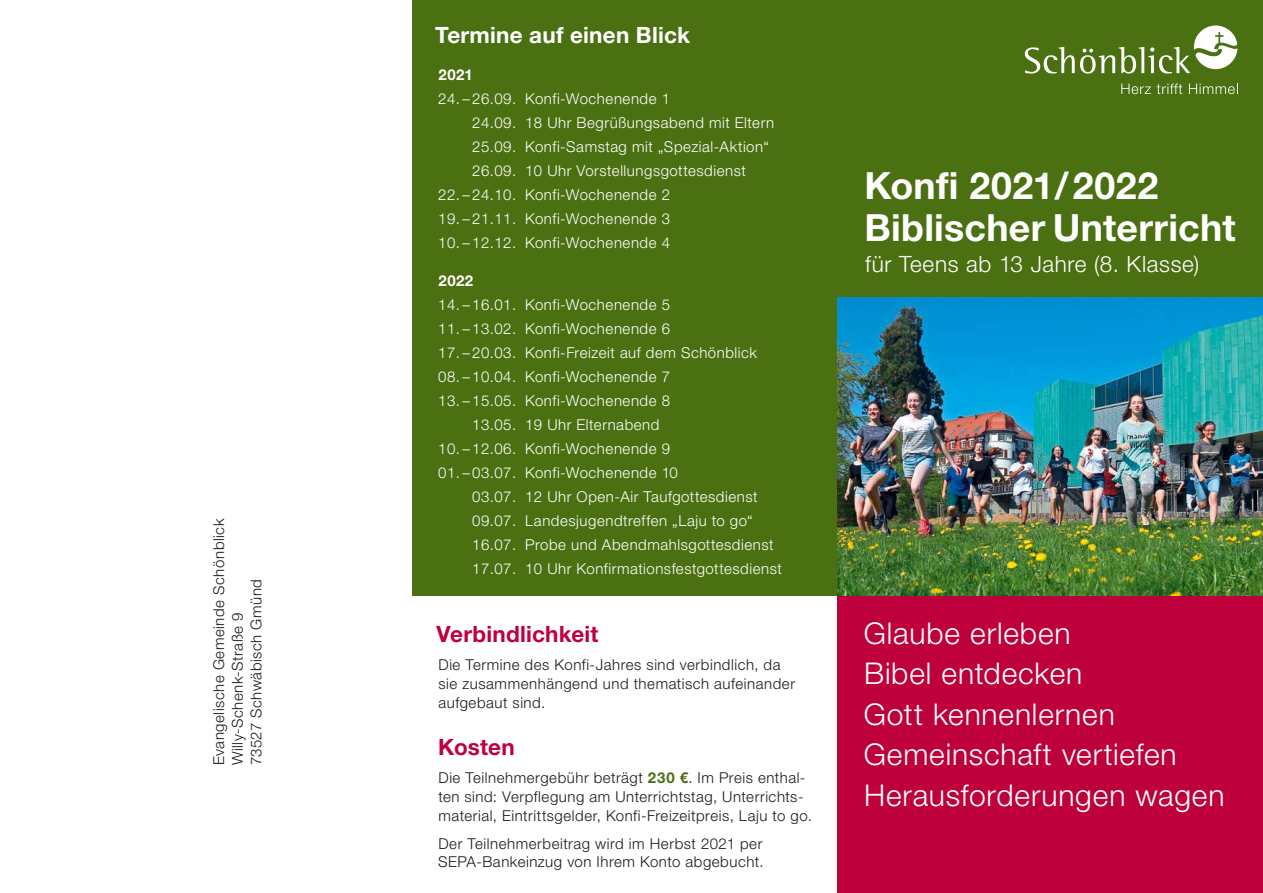
<style>
.page{position:relative;width:1263px;height:893px;background:#fff}
.page>*{position:absolute;margin:0;border:0;box-sizing:border-box;transform-origin:0 0}
.t1{font:700 37.5px/41.2px "Helvetica Neue World 75";letter-spacing:.01em;color:#fff}
.t2{font:30px/40.5px "Helvetica Neue World 45 Lt";letter-spacing:.025em;color:#fff}
.t3{font:22.5px "Helvetica Neue World 45 Lt";letter-spacing:.03em;color:#fff}
.t4{font:700 22.5px "Helvetica Neue World 75";letter-spacing:.01em;color:#be003d}
.t5{font:700 22.5px "Helvetica Neue World 75";letter-spacing:.01em;color:#fff}
.t6{font:15px/24px "Helvetica Neue World 45 Lt";letter-spacing:.035em;color:#fff}
.t7{font:15px/18.8px "Helvetica Neue World 45 Lt";letter-spacing:.035em;color:#1a1a18}
.t8{font:700 15px "Helvetica Neue World 75";letter-spacing:.025em;color:#fff}
.s1{font-family:"Helvetica Neue World 75";font-weight:700;color:#4b7012}
</style>
<div class="page">
<div style="left:412px;top:0;width:500px;height:595px;background:#4b7012"></div>
<div style="left:838px;top:595px;width:425px;height:298px;background:#be003d"></div>
<div style="left:838px;top:0;width:425px;height:298px;background:#4b7012"></div>
<img style="left:838px;top:298px;width:425px;height:297px">
<svg style="left:1025px;top:26px;width:212px;height:48px"></svg>
<svg style="left:1121px;top:84px;width:61px;height:10px"></svg>
<svg style="left:1189px;top:84px;width:46px;height:10px"></svg>
<p class="t7" style="left:210px;top:765px;width:248px;rotate:-90deg">Evangelische Gemeinde Schönblick<br>Willy-Schenk-Straße 9<br>73527 Schwäbisch Gmünd</p>
<h3 class="t5" style="left:435px;top:22px;width:256px">Termine auf einen Blick</h3>
<p class="t8" style="left:438px;top:66px;width:36px">2021</p>
<p class="t6" style="left:472px;top:87px;width:303px;text-indent:-34px">24. – 26.09. Konfi-Wochenende 1<br>24.09. 18 Uhr Begrüßungsabend mit Eltern 25.09. Konfi-Samstag mit „Spezial-Aktion“ 26.09. 10 Uhr Vorstellungsgottesdienst</p>
<p class="t6" style="left:438px;top:183px;width:233px">22. – 24.10. Konfi-Wochenende 2</p>
<p class="t6" style="left:438px;top:207px;width:233px">19. – 21.11. Konfi-Wochenende 3</p>
<p class="t6" style="left:438px;top:231px;width:233px">10. – 12.12. Konfi-Wochenende 4</p>
<p class="t8" style="left:438px;top:272px;width:36px">2022</p>
<p class="t6" style="left:438px;top:293px;width:233px">14. – 16.01. Konfi-Wochenende 5</p>
<p class="t6" style="left:438px;top:317px;width:233px">11. – 13.02. Konfi-Wochenende 6</p>
<p class="t6" style="left:438px;top:341px;width:320px">17. – 20.03. Konfi-Freizeit auf dem Schönblick</p>
<p class="t6" style="left:438px;top:365px;width:233px">08. – 10.04. Konfi-Wochenende 7</p>
<p class="t6" style="left:472px;top:389px;width:199px;text-indent:-34px">13. – 15.05. Konfi-Wochenende 8<br>13.05. 19 Uhr Elternabend</p>
<p class="t6" style="left:438px;top:437px;width:233px">10. – 12.06. Konfi-Wochenende 9</p>
<p class="t6" style="left:472px;top:461px;width:311px;text-indent:-34px">01. – 03.07. Konfi-Wochenende 10<br>03.07. 12 Uhr Open-Air Taufgottesdienst 09.07. Landesjugendtreffen „Laju to go“ 16.07. Probe und Abendmahlsgottesdienst 17.07. 10 Uhr Konfirmationsfestgottesdienst</p>
<h3 class="t4" style="left:437px;top:621px;width:163px">Verbindlichkeit</h3>
<p class="t7" style="left:438px;top:656px;width:358px">Die Termine des Konfi-Jahres sind verbindlich, da sie zusammenhängend und thematisch aufeinander aufgebaut sind.</p>
<h3 class="t4" style="left:438px;top:734px;width:78px">Kosten</h3>
<p class="t7" style="left:438px;top:768px;width:375px">Die Teilnehmergebühr beträgt <span class="s1">230 €</span>. Im Preis enthal&shy;ten sind: Verpflegung am Unterrichtstag, Unterrichts&shy;material, Eintrittsgelder, Konfi-Freizeitpreis, Laju to go.</p>
<p class="t7" style="left:438px;top:834px;width:327px">Der Teilnehmerbeitrag wird im Herbst 2021 per<br>SEPA-Bankeinzug von Ihrem Konto abgebucht.</p>
<h1 class="t1" style="left:864px;top:166px;width:373px">Konfi 2021 / 2022<br>Biblischer Unterricht</h1>
<h3 class="t3" style="left:865px;top:251px;width:336px">für Teens ab 13 Jahre (8. Klasse)</h3>
<h2 class="t2" style="left:864px;top:613px;width:362px">Glaube erleben<br>Bibel entdecken<br>Gott kennenlernen<br>Gemeinschaft vertiefen<br>Herausforderungen wagen</h2>
</div>
